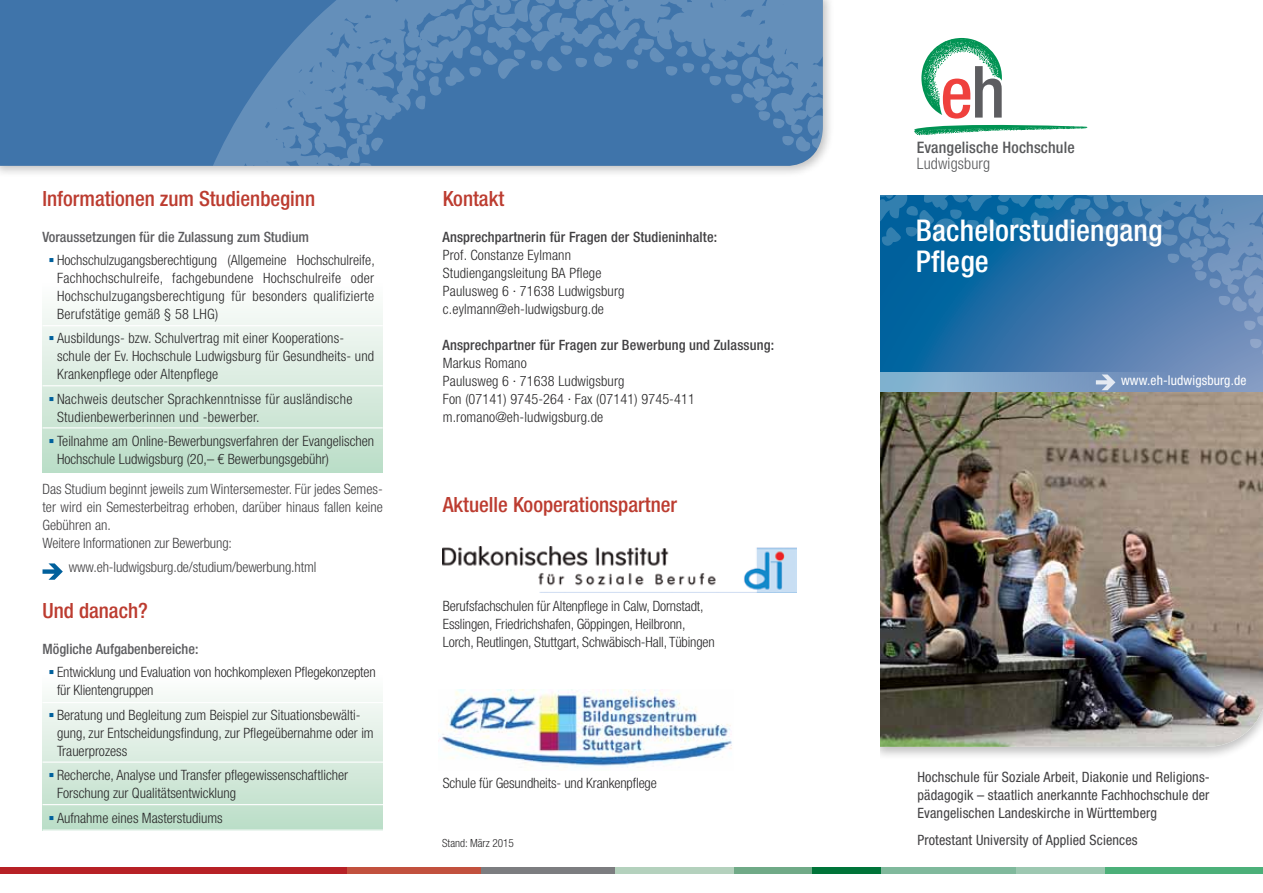
<style>
.page{position:relative;width:1263px;height:893px;background:#fff}
.page>*{position:absolute;margin:0;border:0;box-sizing:border-box;transform-origin:0 0}
.t1{font:500 condensed 30px/31.5px "Helvetica Neue LTW1 G";letter-spacing:.005em;color:#fff}
.t2{font:500 condensed 21px "Helvetica Neue LTW1 G";color:#bc3c30}
.t3{font:500 condensed 15.9px "Helvetica Neue LTW1 G";letter-spacing:.01em;color:#58595b}
.t4{font:300 condensed 15.9px "Helvetica Neue LT";letter-spacing:.01em;color:#58595b}
.t5{font:300 condensed 14.25px/18px "Helvetica Neue LT";color:#292829}
.t6{font:300 condensed 14.25px/18px "Helvetica Neue LT";color:#414042}
.t7{font:condensed 14.25px/18px "Helvetica Neue LTW1 G";letter-spacing:.01em;color:#414042;text-align:justify}
.t8{font:500 condensed 14.25px "Helvetica Neue LTW1 G";letter-spacing:.01em;color:#414042}
.t9{font:300 condensed 14.25px/18px "Helvetica Neue LT";letter-spacing:.02em;color:#292829}
.t10{font:500 condensed 14.25px "Helvetica Neue LTW1 G";color:#5d5d60}
.t11{font:condensed 13.5px "Helvetica Neue LTW1 G";letter-spacing:.01em;color:#fff}
.t12{font:300 condensed 11.25px "Helvetica Neue LT";color:#292829}
</style>
<div class="page">
<div style="left:43px;top:663px;width:340px;height:167px;background:linear-gradient(to bottom,#fff,#bbddc7)"></div>
<div style="left:1016px;top:867px;width:89px;height:7px;background:#9dc8b1"></div>
<div style="left:811px;top:867px;width:69px;height:7px;background:#007439"></div>
<div style="left:733px;top:867px;width:78px;height:7px;background:#70aa87"></div>
<div style="left:614px;top:867px;width:119px;height:7px;background:#b4d1bd"></div>
<div style="left:481px;top:867px;width:133px;height:7px;background:#7c7d80"></div>
<div style="left:347px;top:867px;width:134px;height:7px;background:#c2513e"></div>
<div style="left:0;top:867px;width:347px;height:7px;background:#b72126"></div>
<div style="left:880px;top:867px;width:136px;height:7px;background:#80b99c"></div>
<div style="left:1105px;top:867px;width:158px;height:7px;background:#4cb079"></div>
<svg style="left:914px;top:38px;width:174px;height:97px"></svg>
<div style="left:0;top:0;width:835px;height:178px;background:#000;opacity:.25"></div>
<div style="left:0;top:0;width:40px;height:166px;background:#3f74aa"></div>
<svg style="left:40px;top:0;width:783px;height:166px;background:#4b7daf"></svg>
<div style="left:871px;top:376px;width:392px;height:384px;background:#000;opacity:.25"></div>
<img style="left:880px;top:392px;width:383px;height:355px">
<svg style="left:880px;top:195px;width:383px;height:178px;background:#3877ab"></svg>
<div style="left:880px;top:373px;width:383px;height:19px;background:linear-gradient(to right,#87b3cf,#778dba)"></div>
<svg style="left:1096px;top:374px;width:19px;height:16px"></svg>
<div style="left:863px;top:189px;width:17px;height:577px;background:#fff"></div>
<div style="left:43px;top:269px;width:340px;height:203px;background:linear-gradient(to bottom,#fff,#bbddc7)"></div>
<hr style="left:43px;top:325px;width:340px;height:1px;background:#fff">
<hr style="left:43px;top:385px;width:340px;height:1px;background:#fff">
<hr style="left:43px;top:427px;width:340px;height:1px;background:#fff">
<hr style="left:43px;top:702px;width:341px;height:1px;background:#fff">
<hr style="left:43px;top:761px;width:341px;height:2px;background:#fff">
<hr style="left:43px;top:804px;width:341px;height:1px;background:#fff">
<img style="left:442px;top:546px;width:354px;height:46px">
<img style="left:438px;top:690px;width:294px;height:77px">
<svg style="left:43px;top:563px;width:20px;height:17px"></svg>
<svg style="left:50px;top:336px;width:4px;height:4px"></svg>
<svg style="left:50px;top:397px;width:4px;height:4px"></svg>
<svg style="left:50px;top:439px;width:4px;height:4px"></svg>
<svg style="left:50px;top:670px;width:4px;height:4px"></svg>
<svg style="left:50px;top:713px;width:4px;height:4px"></svg>
<svg style="left:50px;top:773px;width:4px;height:4px"></svg>
<svg style="left:50px;top:816px;width:4px;height:4px"></svg>
<h2 class="t2" style="left:43px;top:185px;width:274px">Informationen zum Studienbeginn</h2>
<p class="t10" style="left:43px;top:228px;width:268px">Voraussetzungen für die Zulassung zum Studium</p>
<p class="t5" style="left:57px;top:251px;width:319px;text-align:justify">Hochschulzugangsberechtigung (Allgemeine Hochschulreife, Fachhochschulreife, fachgebundene Hochschulreife oder Hochschulzugangsberechtigung für besonders qualifizierte Berufstätige gemäß § 58 LHG)</p>
<p class="t5" style="left:57px;top:329px;width:319px">Ausbildungs- bzw. Schulvertrag mit einer Kooperations&shy;schule der Ev. Hochschule Ludwigsburg für Gesundheits- und<br>Krankenpflege oder Altenpflege</p>
<p class="t9" style="left:57px;top:389px;width:297px">Nachweis deutscher Sprachkenntnisse für ausländische<br>Studienbewerberinnen und -bewerber.</p>
<p class="t5" style="left:57px;top:431px;width:319px">Teilnahme am Online-Bewerbungsverfahren der Evangelischen<br>Hochschule Ludwigsburg (20,– € Bewerbungsgebühr)</p>
<p class="t6" style="left:43px;top:479px;width:342px">Das Studium beginnt jeweils zum Wintersemester. Für jedes Semes&shy;ter wird ein Semesterbeitrag erhoben, darüber hinaus fallen keine Gebühren an.<br>Weitere Informationen zur Bewerbung:</p>
<p class="t6" style="left:69px;top:557px;width:249px">www.eh-ludwigsburg.de/studium/bewerbung.html</p>
<h2 class="t2" style="left:43px;top:598px;width:107px">Und danach?</h2>
<p class="t10" style="left:43px;top:640px;width:157px">Mögliche Aufgabenbereiche:</p>
<p class="t5" style="left:57px;top:663px;width:320px">Entwicklung und Evaluation von hochkomplexen Pflegekonzepten für Klientengruppen</p>
<p class="t5" style="left:57px;top:706px;width:318px">Beratung und Begleitung zum Beispiel zur Situationsbewälti&shy;gung, zur Entscheidungsfindung, zur Pflegeübernahme oder im<br>Trauerprozess</p>
<p class="t5" style="left:57px;top:766px;width:293px">Recherche, Analyse und Transfer pflegewissenschaftlicher<br>Forschung zur Qualitätsentwicklung</p>
<p class="t5" style="left:57px;top:809px;width:167px">Aufnahme eines Masterstudiums</p>
<h2 class="t2" style="left:443px;top:185px;width:63px">Kontakt</h2>
<p class="t8" style="left:442px;top:228px;width:276px">Ansprechpartnerin für Fragen der Studieninhalte:</p>
<p class="t5" style="left:443px;top:245px;width:183px">Prof. Constanze Eylmann<br>Studiengangsleitung BA Pflege<br>Paulusweg 6 · 71638 Ludwigsburg c.eylmann@eh-ludwigsburg.de</p>
<p class="t8" style="left:442px;top:336px;width:333px">Ansprechpartner für Fragen zur Bewerbung und Zulassung:</p>
<p class="t5" style="left:443px;top:353px;width:254px">Markus Romano<br>Paulusweg 6 · 71638 Ludwigsburg<br>Fon (07141) 9745-264 · Fax (07141) 9745-411 m.romano@eh-ludwigsburg.de</p>
<h2 class="t2" style="left:443px;top:491px;width:236px">Aktuelle Kooperationspartner</h2>
<p class="t5" style="left:443px;top:596px;width:273px">Berufsfachschulen für Altenpflege in Calw, Dornstadt,<br>Esslingen, Friedrichshafen, Göppingen, Heilbronn,<br>Lorch, Reutlingen, Stuttgart, Schwäbisch-Hall, Tübingen</p>
<p class="t5" style="left:443px;top:773px;width:216px">Schule für Gesundheits- und Krankenpflege</p>
<p class="t12" style="left:442px;top:836px;width:73px">Stand: März 2015</p>
<p class="t3" style="left:917px;top:137px;width:159px">Evangelische Hochschule</p>
<p class="t4" style="left:917px;top:154px;width:75px">Ludwigsburg</p>
<h1 class="t1" style="left:916px;top:214px;width:248px">Bachelorstudiengang<br>Pflege</h1>
<p class="t11" style="left:1121px;top:373px;width:127px">www.eh-ludwigsburg.de</p>
<p class="t7" style="left:917px;top:768px;width:293px">Hochschule für Soziale Arbeit, Diakonie und Religions&shy;pädagogik – staatlich anerkannte Fachhochschule der Evangelischen Landeskirche in Württemberg</p>
<p class="t7" style="left:917px;top:831px;width:222px">Protestant University of Applied Sciences</p>
</div>
